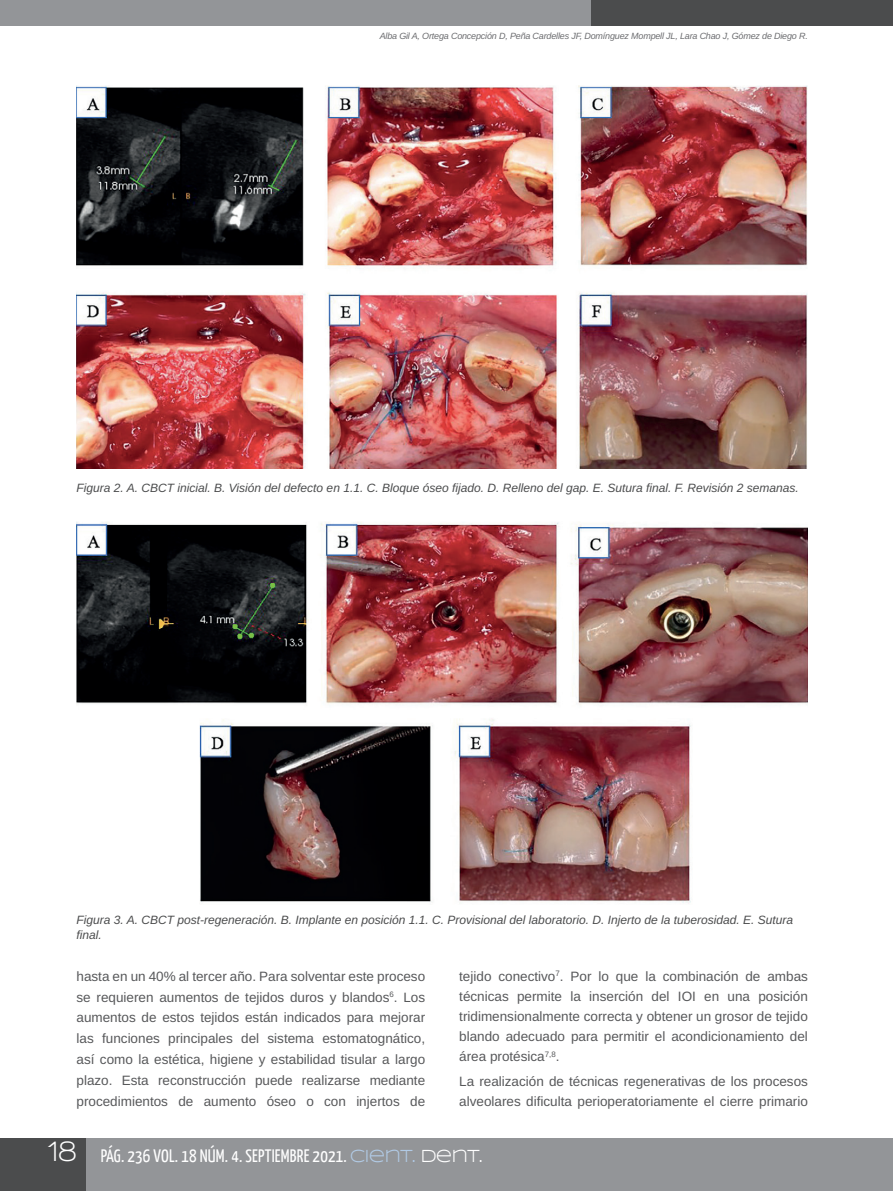
<style>
.page{position:relative;width:893px;height:1191px;background:#fff}
.page>*{position:absolute;margin:0;border:0;box-sizing:border-box;transform-origin:0 0}
.t1{font:700 30px "Walkway";color:#fff}
.t2{font:18px "Yanone Kaffeesatz";letter-spacing:.01em;color:#fff}
.t3{font:13.5px/20.9px "Arimo";color:#57585a;text-align:justify}
.t4{font:italic 12px/14.4px "Arimo";color:#4b4c4d}
.t5{font:italic 9px "Arimo";letter-spacing:-.02em;color:#6c6d70}
.s1{font-family:"Syncopate";color:#b1cae5}
.s2{font-family:"Syncopate"}
</style>
<div class="page">
<div style="left:0;top:1138px;width:893px;height:53px;background:#939598"></div>
<div style="left:0;top:1138px;width:85px;height:53px;background:#4b4c4d"></div>
<div style="left:0;top:0;width:893px;height:25px;background:#939598"></div>
<div style="left:591px;top:0;width:302px;height:25px;background:#4b4c4d"></div>
<img style="left:77px;top:85px;width:731px;height:383px">
<img style="left:77px;top:522px;width:731px;height:382px">
<p class="t5" style="left:380px;top:29px;width:430px">Alba Gil A, Ortega Concepción D, Peña Cardelles JF, Domínguez Mompell JL, Lara Chao J, Gómez de Diego R.</p>
<p class="t4" style="left:77px;top:480px;width:724px">Figura 2. A. CBCT inicial. B. Visión del defecto en 1.1. C. Bloque óseo fijado. D. Relleno del gap. E. Sutura final. F. Revisión 2 semanas.</p>
<p class="t4" style="left:77px;top:913px;width:718px">Figura 3. A. CBCT post-regeneración. B. Implante en posición 1.1. C. Provisional del laboratorio. D. Injerto de la tuberosidad. E. Sutura final.</p>
<p class="t3" style="left:77px;top:965px;width:350px">hasta en un 40% al tercer año. Para solventar este proceso se requieren aumentos de tejidos duros y blandos<sup>6</sup>. Los aumentos de estos tejidos están indicados para mejorar las funciones principales del sistema estomatognático, así como la estética, higiene y estabilidad tisular a largo plazo. Esta reconstrucción puede realizarse mediante procedimientos de aumento óseo o con injertos de</p>
<p class="t3" style="left:459px;top:966px;width:350px;line-height:20.1px">tejido conectivo<sup>7</sup>. Por lo que la combinación de ambas técnicas permite la inserción del IOI en una posición tridimensionalmente correcta y obtener un grosor de tejido blando adecuado para permitir el acondicionamiento del área protésica<sup>7,8</sup>.</p>
<p class="t3" style="left:459px;top:1071px;width:350px;line-height:20.1px">La realización de técnicas regenerativas de los procesos alveolares dificulta perioperatoriamente el cierre primario</p>
<h1 class="t1" style="left:46px;top:1134px;width:32px">18</h1>
<h2 class="t2" style="left:101px;top:1144px;width:383px">PÁG. 236 VOL. 18 NÚM. 4. SEPTIEMBRE 2021. <span class="s1">CIENT.</span> <span class="s2">DENT.</span></h2>
</div>
